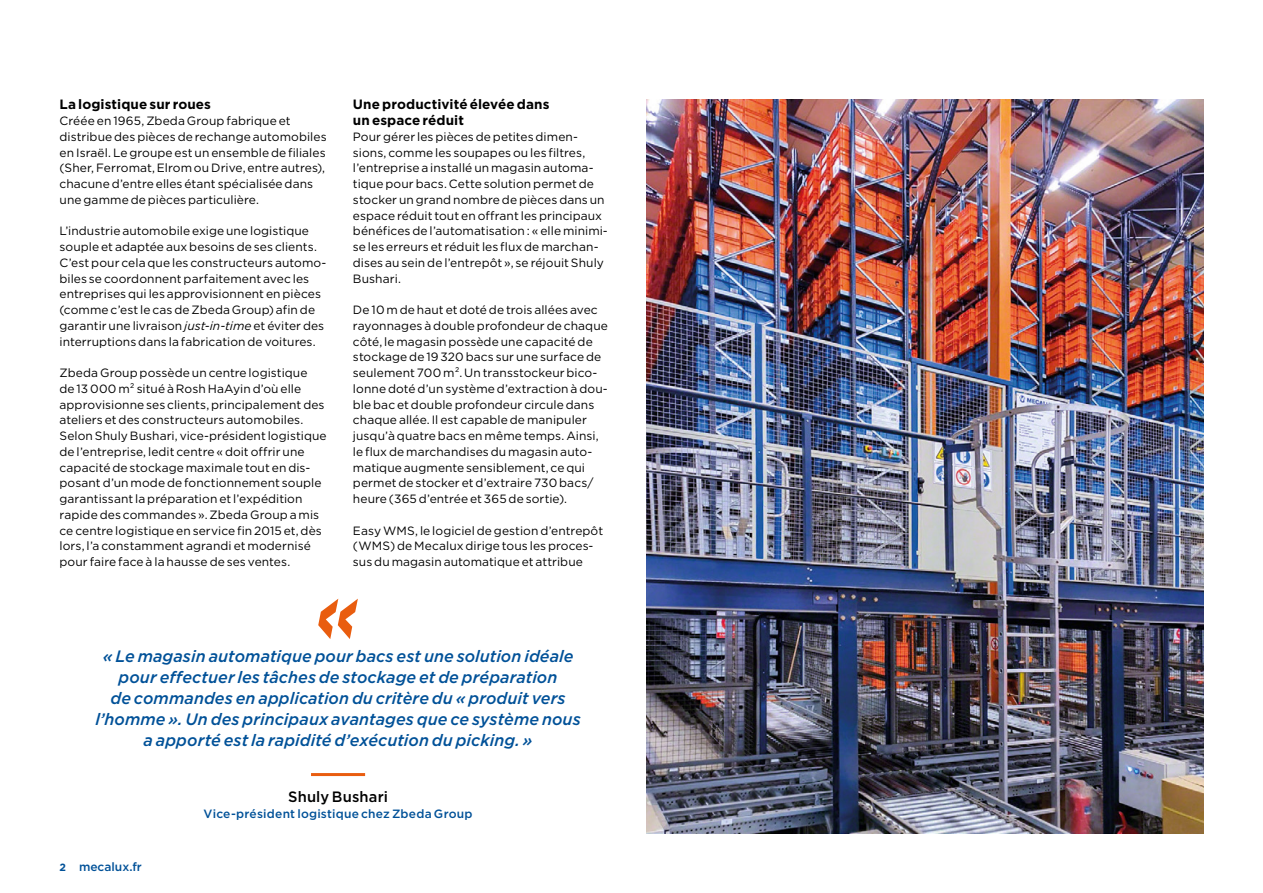
<style>
.page{position:relative;width:1263px;height:893px;background:#fff}
.page>*{position:absolute;margin:0;border:0;box-sizing:border-box;transform-origin:0 0}
.t1{font:italic 500 16.5px/21px "Gotham";letter-spacing:.005em;color:#005198;text-align:center}
.t2{font:500 15px "Gotham";letter-spacing:.01em;color:#000}
.t3{font:700 13.5px/15.8px "Gotham";letter-spacing:.005em;color:#000}
.t4{font:12px/15.8px "Gotham";letter-spacing:.005em;color:#000}
.t5{font:500 12px "Gotham";letter-spacing:.015em;color:#005198}
.s1{font-style:italic}
.s2{font-weight:700;font-size:10.5px}
</style>
<div class="page">
<img style="left:646px;top:100px;width:557px;height:734px">
<hr style="left:311px;top:773px;width:54px;height:3px;background:#e95d0f">
<svg style="left:318px;top:599px;width:40px;height:40px"></svg>
<p class="t3" style="left:60px;top:97px;width:153px">La logistique sur roues</p>
<p class="t4" style="left:60px;top:113px;width:269px">Créée en 1965, Zbeda Group fabrique et distribue des pièces de rechange automobiles en Israël. Le groupe est un ensemble de filiales (Sher, Ferromat, Elrom ou Drive, entre autres), chacune d’entre elles étant spécialisée dans une gamme de pièces particulière.</p>
<p class="t4" style="left:60px;top:223px;width:268px">L’industrie automobile exige une logistique souple et adaptée aux besoins de ses clients.<br>C’est pour cela que les constructeurs automo&shy;biles se coordonnent parfaitement avec les entreprises qui les approvisionnent en pièces (comme c’est le cas de Zbeda Group) afin de garantir une livraison <span class="s1">just-in-time</span> et éviter des interruptions dans la fabrication de voitures.</p>
<p class="t4" style="left:60px;top:365px;width:269px">Zbeda Group possède un centre logistique<br>de 13 000 m² situé à Rosh HaAyin d’où elle approvisionne ses clients, principalement des ateliers et des constructeurs automobiles.<br>Selon Shuly Bushari, vice-président logistique de l’entreprise, ledit centre « doit offrir une capacité de stockage maximale tout en dis&shy;posant d’un mode de fonctionnement souple garantissant la préparation et l’expédition rapide des commandes ». Zbeda Group a mis ce centre logistique en service fin 2015 et, dès lors, l’a constamment agrandi et modernisé pour faire face à la hausse de ses ventes.</p>
<p class="t3" style="left:353px;top:97px;width:198px">Une productivité élevée dans un espace réduit</p>
<p class="t4" style="left:353px;top:128px;width:256px">Pour gérer les pièces de petites dimen&shy;sions, comme les soupapes ou les filtres, l’entreprise a installé un magasin automa&shy;tique pour bacs. Cette solution permet de stocker un grand nombre de pièces dans un espace réduit tout en offrant les principaux bénéfices de l’automatisation : « elle minimi&shy;se les erreurs et réduit les flux de marchan&shy;dises au sein de l’entrepôt », se réjouit Shuly Bushari.</p>
<p class="t4" style="left:353px;top:302px;width:257px">De 10 m de haut et doté de trois allées avec rayonnages à double profondeur de chaque côté, le magasin possède une capacité de stockage de 19 320 bacs sur une surface de seulement 700 m². Un transstockeur bico&shy;lonne doté d’un système d’extraction à dou&shy;ble bac et double profondeur circule dans chaque allée. Il est capable de manipuler jusqu’à quatre bacs en même temps. Ainsi, le flux de marchandises du magasin auto&shy;matique augmente sensiblement, ce qui permet de stocker et d’extraire 730 bacs/ heure (365 d’entrée et 365 de sortie).</p>
<p class="t4" style="left:353px;top:522px;width:252px">Easy WMS, le logiciel de gestion d’entrepôt (WMS) de Mecalux dirige tous les proces&shy;sus du magasin automatique et attribue</p>
<p class="t1" style="left:95px;top:646px;width:487px">« Le magasin automatique pour bacs est une solution idéale pour effectuer les tâches de stockage et de préparation<br>de commandes en application du critère du « produit vers l’homme ». Un des principaux avantages que ce système nous a apporté est la rapidité d’exécution du picking. »</p>
<p class="t5" style="left:60px;top:859px;width:84px"><span class="s2">2</span> mecalux.fr</p>
<p class="t2" style="left:288px;top:787px;width:101px">Shuly Bushari</p>
<p class="t5" style="left:204px;top:806px;width:271px">Vice-président logistique chez Zbeda Group</p>
</div>
